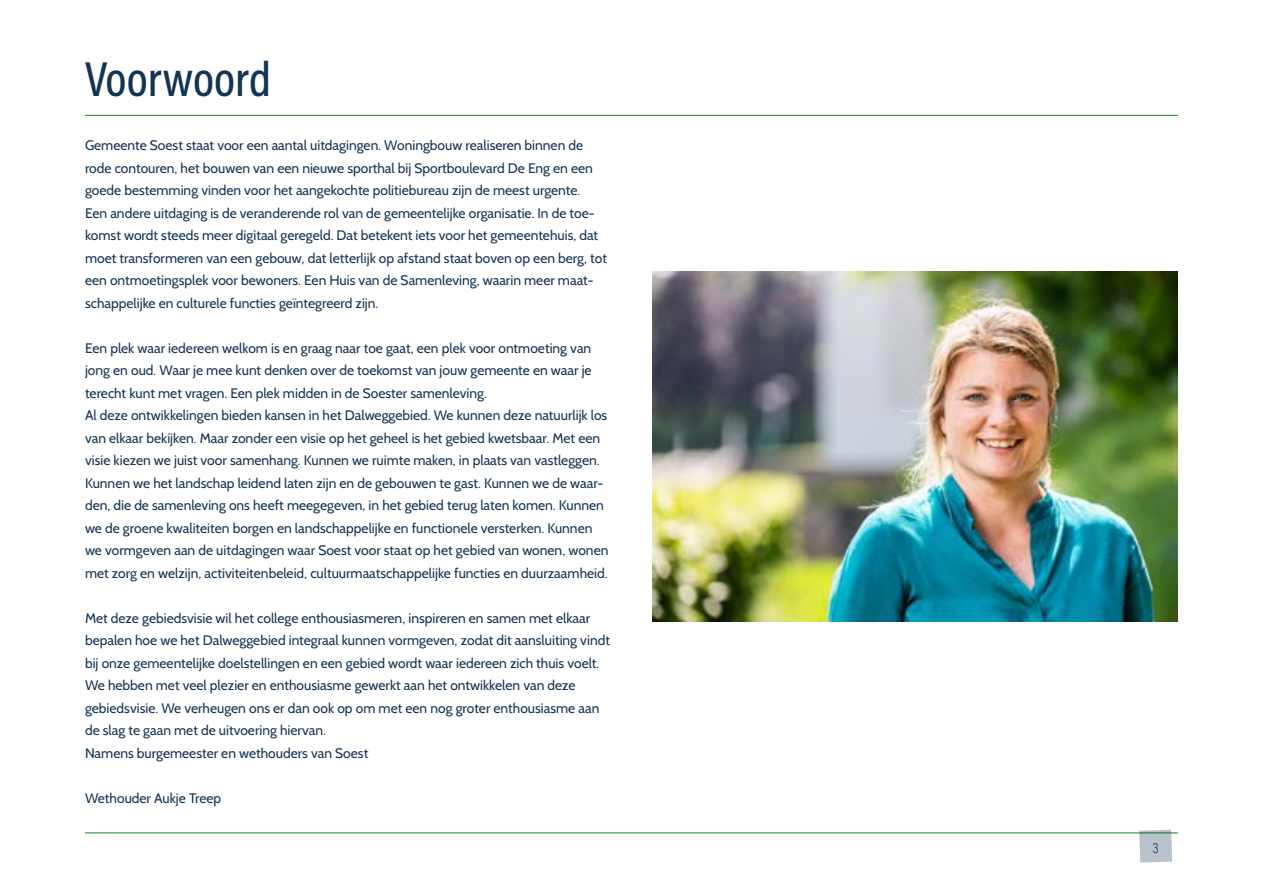
<style>
.page{position:relative;width:1263px;height:893px;background:#fff}
.page>*{position:absolute;margin:0;border:0;box-sizing:border-box;transform-origin:0 0}
.t1{font:500 49.5px "Acumin Pro Cond";color:#143453}
.t2{font:300 15px "Acumin Pro Cond";color:#203a58}
.t3{font:13.8px/22.5px "Cabin";color:#143453}
</style>
<div class="page">
<hr style="left:85px;top:832px;width:1093px;height:1px;background:#318f3e">
<svg style="left:1139px;top:830px;width:33px;height:33px"></svg>
<hr style="left:85px;top:115px;width:1093px;height:1px;background:#318f3e">
<img style="left:653px;top:271px;width:525px;height:351px">
<h1 class="t1" style="left:85px;top:47px;width:187px">Voorwoord</h1>
<p class="t3" style="left:85px;top:134px;width:523px">Gemeente Soest staat voor een aantal uitdagingen. Woningbouw realiseren binnen de rode contouren, het bouwen van een nieuwe sporthal bij Sportboulevard De Eng en een goede bestemming vinden voor het aangekochte politiebureau zijn de meest urgente.<br>Een andere uitdaging is de veranderende rol van de gemeentelijke organisatie. In de toe&shy;komst wordt steeds meer digitaal geregeld. Dat betekent iets voor het gemeentehuis, dat moet transformeren van een gebouw, dat letterlijk op afstand staat boven op een berg, tot een ontmoetingsplek voor bewoners. Een Huis van de Samenleving, waarin meer maat&shy;schappelijke en culturele functies geïntegreerd zijn.</p>
<p class="t3" style="left:85px;top:336px;width:525px">Een plek waar iedereen welkom is en graag naar toe gaat, een plek voor ontmoeting van jong en oud. Waar je mee kunt denken over de toekomst van jouw gemeente en waar je terecht kunt met vragen. Een plek midden in de Soester samenleving.<br>Al deze ontwikkelingen bieden kansen in het Dalweggebied. We kunnen deze natuurlijk los van elkaar bekijken. Maar zonder een visie op het geheel is het gebied kwetsbaar. Met een visie kiezen we juist voor samenhang. Kunnen we ruimte maken, in plaats van vastleggen.<br>Kunnen we het landschap leidend laten zijn en de gebouwen te gast. Kunnen we de waar&shy;den, die de samenleving ons heeft meegegeven, in het gebied terug laten komen. Kunnen we de groene kwaliteiten borgen en landschappelijke en functionele versterken. Kunnen we vormgeven aan de uitdagingen waar Soest voor staat op het gebied van wonen, wonen met zorg en welzijn, activiteitenbeleid, cultuurmaatschappelijke functies en duurzaamheid.</p>
<p class="t3" style="left:85px;top:606px;width:526px">Met deze gebiedsvisie wil het college enthousiasmeren, inspireren en samen met elkaar bepalen hoe we het Dalweggebied integraal kunnen vormgeven, zodat dit aansluiting vindt bij onze gemeentelijke doelstellingen en een gebied wordt waar iedereen zich thuis voelt.<br>We hebben met veel plezier en enthousiasme gewerkt aan het ontwikkelen van deze gebiedsvisie. We verheugen ons er dan ook op om met een nog groter enthousiasme aan de slag te gaan met de uitvoering hiervan.<br>Namens burgemeester en wethouders van Soest</p>
<p class="t3" style="left:85px;top:786px;width:138px">Wethouder Aukje Treep</p>
<p class="t2" style="left:1153px;top:838px;width:7px">3</p>
</div>
